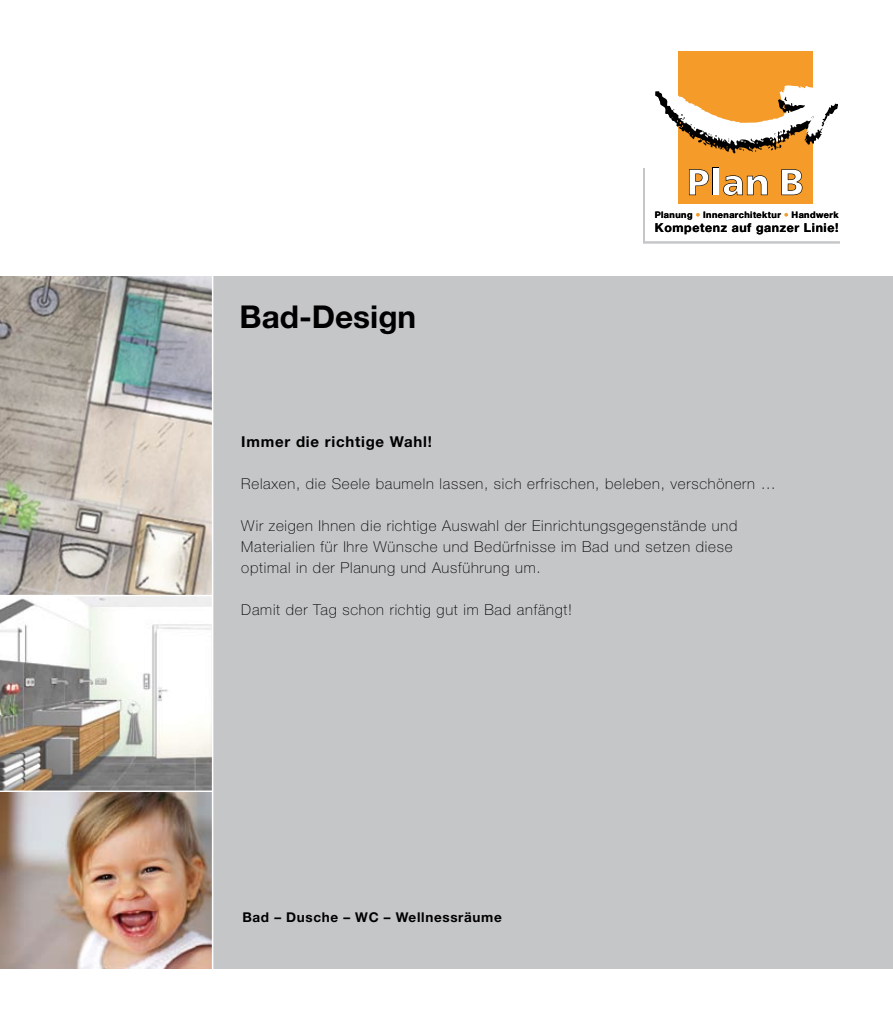
<style>
.page{position:relative;width:893px;height:1021px;background:#fff}
.page>*{position:absolute;margin:0;border:0;box-sizing:border-box;transform-origin:0 0}
.t1{font:700 31.5px "Helvetica Neue East A";color:#000}
.t2{font:100 15px/21px "Helvetica Neue";letter-spacing:.05em;color:#000}
.t3{font:700 15px "Helvetica Neue East A";letter-spacing:.05em;color:#000}
.t4{font:700 13.5px "Helvetica Neue East A";letter-spacing:.05em;color:#000}
.t5{font:700 12.3px "Helvetica Neue East A";letter-spacing:.05em;color:#000}
.t6{font:700 9px "Helvetica Neue East A";letter-spacing:.05em;color:#000}
.s1{font-family:"Shannon";font-weight:400;color:#f49b29}
</style>
<div class="page">
<div style="left:0;top:276px;width:893px;height:701px;background:#c5c6c8"></div>
<img style="left:0;top:276px;width:212px;height:319px">
<img style="left:0;top:792px;width:212px;height:177px">
<div style="left:0;top:969px;width:893px;height:51px;background:#fff"></div>
<svg style="left:0;top:596px;width:212px;height:194px;background:#cac7c2"></svg>
<div style="left:678px;top:51px;width:135px;height:152px;background:#f49b29"></div>
<svg style="left:655px;top:85px;width:183px;height:69px"></svg>
<svg style="left:643px;top:167px;width:197px;height:77px"></svg>
<hr style="left:212px;top:261px;width:1px;height:725px;background:#fff">
<hr style="left:0;top:790px;width:213px;height:2px;background:#fff">
<hr style="left:0;top:595px;width:213px;height:1px;background:#fff">
<h1 class="t1" style="left:240px;top:298px;width:178px">Bad-Design</h1>
<p class="t6" style="left:655px;top:209px;width:185px">Planung <span class="s1">•</span> Innenarchitektur <span class="s1">•</span> Handwerk</p>
<p class="t5" style="left:655px;top:220px;width:185px">Kompetenz auf ganzer Linie!</p>
<p class="t3" style="left:241px;top:432px;width:192px">Immer die richtige Wahl!</p>
<p class="t2" style="left:241px;top:473px;width:536px">Relaxen, die Seele baumeln lassen, sich erfrischen, beleben, verschönern …</p>
<p class="t2" style="left:241px;top:515px;width:498px">Wir zeigen Ihnen die richtige Auswahl der Einrichtungsgegenstände und<br>Materialien für Ihre Wünsche und Bedürfnisse im Bad und setzen diese optimal in der Planung und Ausführung um.</p>
<p class="t2" style="left:241px;top:599px;width:332px">Damit der Tag schon richtig gut im Bad anfängt!</p>
<p class="t4" style="left:242px;top:908px;width:261px">Bad – Dusche – WC – Wellnessräume</p>
</div>
